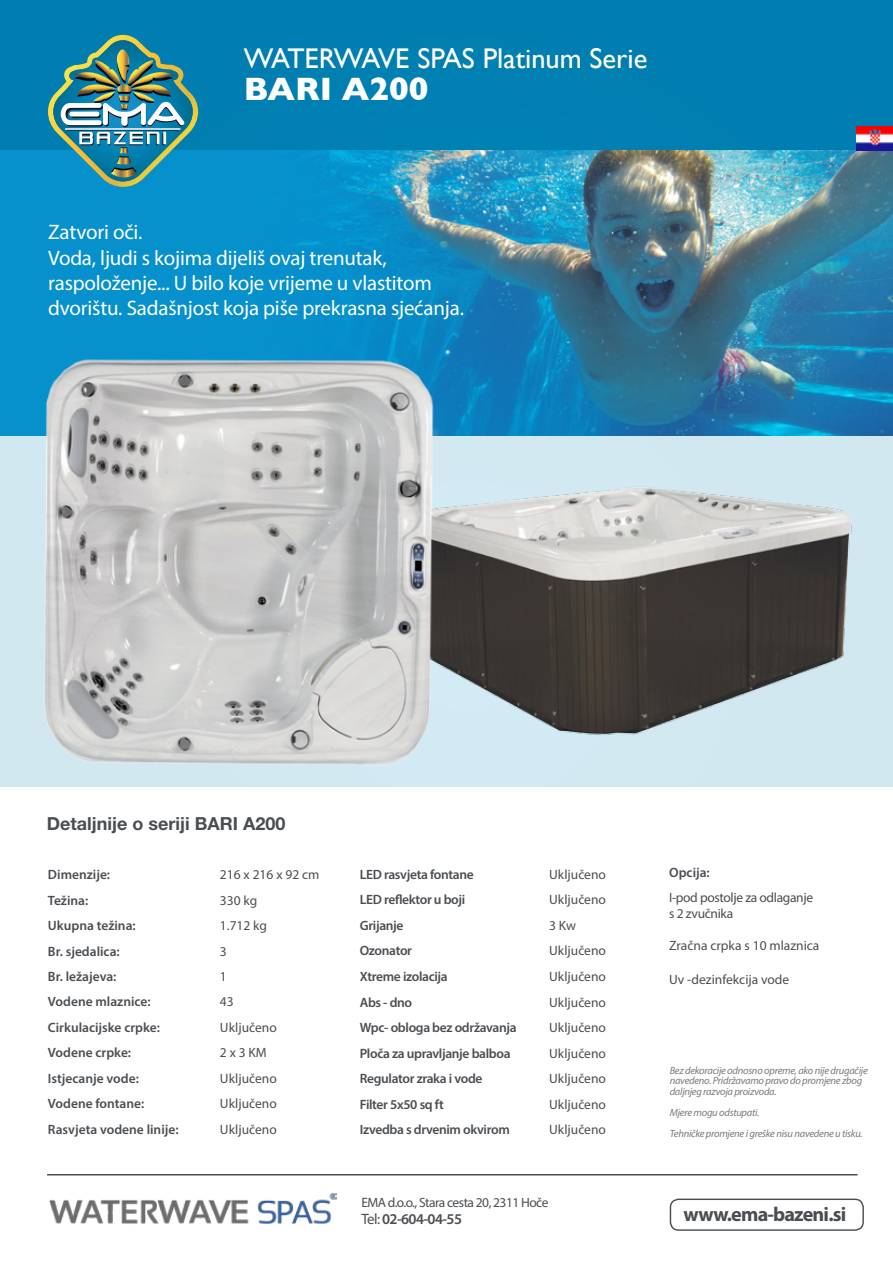
<style>
.page{position:relative;width:893px;height:1263px;background:#fff}
.page>*{position:absolute;margin:0;border:0;box-sizing:border-box;transform-origin:0 0}
.t1{font:700 33px "Gill Sans";color:#fff}
.t2{font:28.5px "Gill Sans";color:#fff}
.t3{font:21px/25.2px "Myriad Pro";letter-spacing:-.01em;color:#fff}
.t4{font:700 20.1px "Myriad Pro";letter-spacing:-.04em;color:#4a4e52}
.t5{font:700 18px "Helvetica Neue LT Pro";color:#4a4e52}
.t6{font:600 15px "Myriad Pro";letter-spacing:-.04em;color:#4a4e52}
.t7{font:13.5px "Myriad Pro";color:#4a4e52}
.t8{font:600 13.5px "Myriad Pro";letter-spacing:-.025em;color:#4a4e52}
.t9{font:600 13.5px "Myriad Pro";color:#4a4e52}
.t10{font:13.5px/16.2px "Myriad Pro";letter-spacing:-.025em;color:#4a4e52}
.t11{font:13.5px "Myriad Pro";letter-spacing:-.04em;color:#4a4e52}
.t12{font:italic 10.5px/10.5px "Myriad Pro";letter-spacing:-.025em;color:#797a7c}
.s1{font-weight:400}
</style>
<div class="page">
<div style="left:0;top:154px;width:893px;height:633px;background:#d2e8f1"></div>
<img style="left:49px;top:1193px;width:288px;height:31px">
<div style="left:0;top:0;width:893px;height:154px;background:#007eb1"></div>
<img style="left:0;top:151px;width:893px;height:285px">
<svg style="left:48px;top:35px;width:150px;height:152px"></svg>
<hr style="left:47px;top:1174px;width:810px;height:1px;background:#4a4e52">
<div style="left:670px;top:1198px;width:194px;height:33px;border:1px solid #4a4e52;border-radius:8px"></div>
<img style="left:454px;top:487px;width:398px;height:248px">
<img style="left:35px;top:356px;width:419px;height:409px">
<img style="left:857px;top:127px;width:36px;height:24px">
<h2 class="t2" style="left:244px;top:41px;width:405px">WATERWAVE SPAS Platinum Serie</h2>
<h1 class="t1" style="left:244px;top:70px;width:186px">BARI A200</h1>
<h3 class="t3" style="left:48px;top:219px;width:417px">Zatvori oči.<br>Voda, ljudi s kojima dijeliš ovaj trenutak, raspoloženje... U bilo koje vrijeme u vlastitom dvorištu. Sadašnjost koja piše prekrasna sjećanja.</h3>
<h3 class="t5" style="left:47px;top:812px;width:240px">Detaljnije o seriji BARI A200</h3>
<p class="t9" style="left:48px;top:866px;width:64px">Dimenzije:</p>
<p class="t7" style="left:220px;top:866px;width:101px">216 x 216 x 92 cm</p>
<p class="t8" style="left:48px;top:892px;width:42px">Težina:</p>
<p class="t7" style="left:220px;top:892px;width:39px">330 kg</p>
<p class="t9" style="left:48px;top:917px;width:89px">Ukupna težina:</p>
<p class="t7" style="left:220px;top:917px;width:49px">1.712 kg</p>
<p class="t9" style="left:48px;top:943px;width:73px">Br. sjedalica:</p>
<p class="t7" style="left:220px;top:943px;width:8px">3</p>
<p class="t9" style="left:48px;top:968px;width:70px">Br. ležajeva:</p>
<p class="t7" style="left:220px;top:968px;width:8px">1</p>
<p class="t9" style="left:48px;top:993px;width:104px">Vodene mlaznice:</p>
<p class="t7" style="left:220px;top:993px;width:15px">43</p>
<p class="t9" style="left:48px;top:1019px;width:114px">Cirkulacijske crpke:</p>
<p class="t7" style="left:220px;top:1019px;width:58px">Uključeno</p>
<p class="t9" style="left:48px;top:1044px;width:85px">Vodene crpke:</p>
<p class="t7" style="left:220px;top:1044px;width:48px">2 x 3 KM</p>
<p class="t9" style="left:48px;top:1070px;width:92px">Istjecanje vode:</p>
<p class="t7" style="left:220px;top:1070px;width:58px">Uključeno</p>
<p class="t9" style="left:48px;top:1095px;width:98px">Vodene fontane:</p>
<p class="t7" style="left:220px;top:1095px;width:58px">Uključeno</p>
<p class="t9" style="left:48px;top:1121px;width:132px">Rasvjeta vodene linije:</p>
<p class="t7" style="left:220px;top:1121px;width:58px">Uključeno</p>
<p class="t8" style="left:360px;top:866px;width:115px">LED rasvjeta fontane</p>
<p class="t7" style="left:549px;top:866px;width:58px">Uključeno</p>
<p class="t8" style="left:360px;top:891px;width:107px">LED reflektor u boji</p>
<p class="t7" style="left:549px;top:891px;width:58px">Uključeno</p>
<p class="t8" style="left:360px;top:917px;width:45px">Grijanje</p>
<p class="t7" style="left:549px;top:917px;width:28px">3 Kw</p>
<p class="t8" style="left:360px;top:942px;width:54px">Ozonator</p>
<p class="t7" style="left:549px;top:943px;width:58px">Uključeno</p>
<p class="t8" style="left:360px;top:968px;width:89px">Xtreme izolacija</p>
<p class="t7" style="left:549px;top:968px;width:58px">Uključeno</p>
<p class="t8" style="left:360px;top:993px;width:54px">Abs - dno</p>
<p class="t7" style="left:549px;top:994px;width:58px">Uključeno</p>
<p class="t8" style="left:360px;top:1019px;width:158px">Wpc- obloga bez održavanja</p>
<p class="t7" style="left:549px;top:1019px;width:58px">Uključeno</p>
<p class="t8" style="left:360px;top:1044px;width:152px">Ploča za upravljanje balboa</p>
<p class="t7" style="left:549px;top:1045px;width:58px">Uključeno</p>
<p class="t8" style="left:360px;top:1070px;width:124px">Regulator zraka i vode</p>
<p class="t7" style="left:549px;top:1070px;width:58px">Uključeno</p>
<p class="t8" style="left:360px;top:1095px;width:85px">Filter 5x50 sq ft</p>
<p class="t7" style="left:549px;top:1096px;width:58px">Uključeno</p>
<p class="t8" style="left:360px;top:1121px;width:151px">Izvedba s drvenim okvirom</p>
<p class="t7" style="left:549px;top:1121px;width:58px">Uključeno</p>
<p class="t8" style="left:669px;top:864px;width:42px">Opcija:</p>
<p class="t10" style="left:669px;top:889px;width:145px">I-pod postolje za odlaganje s 2 zvučnika</p>
<p class="t7" style="left:669px;top:937px;width:152px">Zračna crpka s 10 mlaznica</p>
<p class="t7" style="left:669px;top:971px;width:122px">Uv -dezinfekcija vode</p>
<p class="t12" style="left:670px;top:1065px;width:200px">Bez dekoracije odnosno opreme, ako nije drugačije navedeno. Pridržavamo pravo do promjene zbog daljnjeg razvoja proizvoda.</p>
<p class="t12" style="left:670px;top:1102px;width:195px;line-height:21px">Mjere mogu odstupati.<br>Tehničke promjene i greške nisu navedene u tisku.</p>
<p class="t11" style="left:361px;top:1194px;width:188px">EMA d.o.o., Stara cesta 20, 2311 Hoče</p>
<p class="t6" style="left:361px;top:1209px;width:102px"><span class="s1">Tel:</span> 02-604-04-55</p>
<h3 class="t4" style="left:684px;top:1201px;width:164px">www.ema-bazeni.si</h3>
</div>
